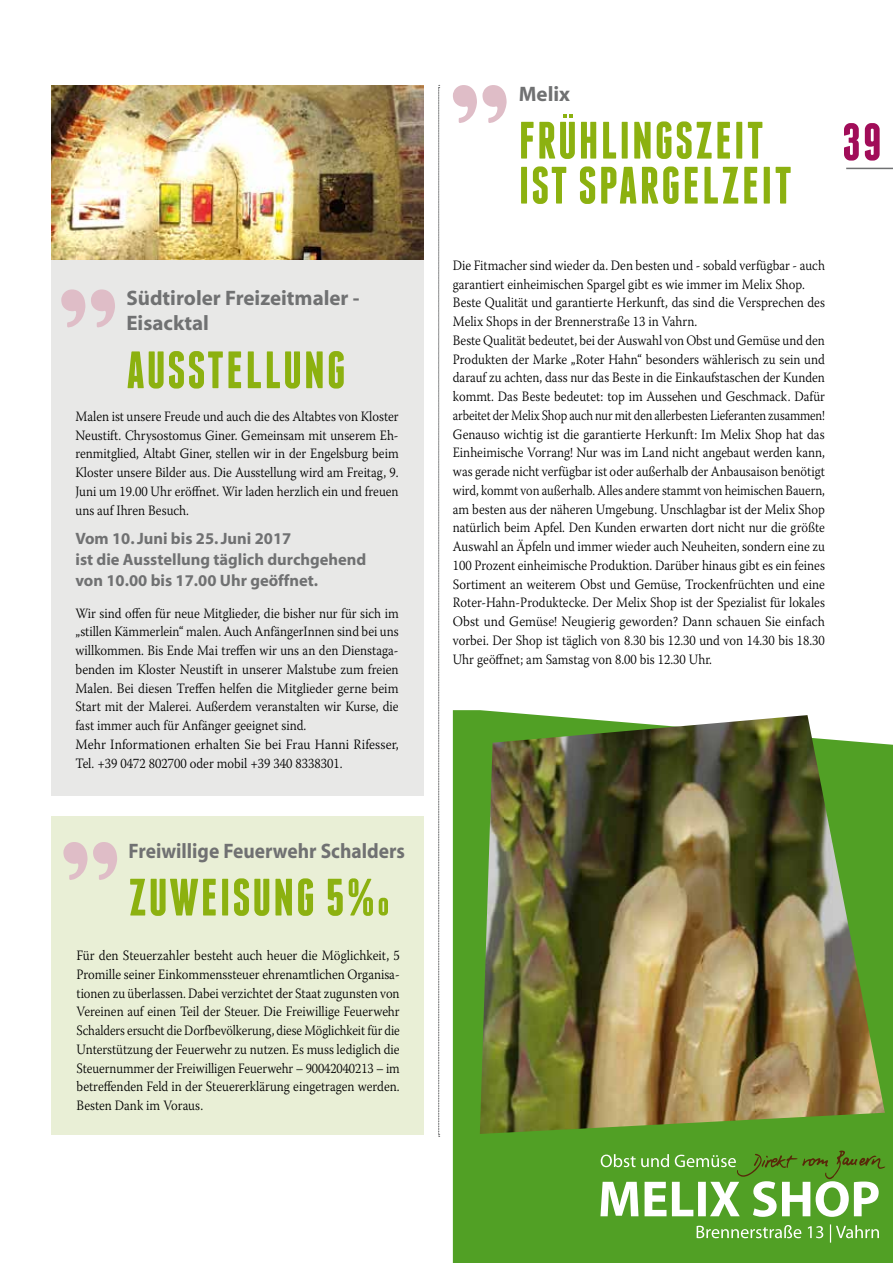
<style>
.page{position:relative;width:893px;height:1263px;background:#fff}
.page>*{position:absolute;margin:0;border:0;box-sizing:border-box;transform-origin:0 0}
.t1{font:700 52.5px/45px "Franchise";letter-spacing:.04em;color:#8cb110}
.t2{font:700 52.5px "Franchise";color:#a10d59}
.t3{font:700 21px/25.5px "Myriad";color:#707172}
.t4{font:700 21px "Myriad";color:#707172;scale:.93 1}
.t5{font:700 16.5px/21px "Myriad";color:#707172}
.t6{font:300 14.25px/18.8px "Warnock Pro";color:#000;scale:.9 1}
.t7{font:300 14.25px/18.8px "Warnock Pro";color:#000;text-align:justify;scale:.91 1}
</style>
<div class="page">
<hr style="left:846px;top:168px;width:47px;height:1px;background:#707172">
<div style="left:51px;top:85px;width:372px;height:710px;background:#e8e8e7"></div>
<div style="left:51px;top:816px;width:372px;height:319px;background:#e9efd6"></div>
<img style="left:51px;top:85px;width:372px;height:174px">
<svg style="left:438px;top:85px;width:2px;height:1052px;background:#c6c6c7"></svg>
<div style="left:453px;top:710px;width:440px;height:553px;background:#51a025"></div>
<img style="left:480px;top:715px;width:405px;height:419px">
<svg style="left:697px;top:1224px;width:182px;height:18px;background:#72b24e"></svg>
<svg style="left:600px;top:1150px;width:285px;height:67px"></svg>
<svg style="left:563px;top:114px;width:9px;height:3px"></svg>
<svg style="left:453px;top:85px;width:54px;height:38px"></svg>
<svg style="left:61px;top:289px;width:54px;height:38px"></svg>
<svg style="left:63px;top:842px;width:54px;height:38px"></svg>
<svg style="left:379px;top:898px;width:9px;height:17px"></svg>
<h2 class="t3" style="left:126px;top:286px;width:235px">Südtiroler Freizeitmaler -<br>Eisacktal</h2>
<h1 class="t1" style="left:126px;top:347px;width:221px">AUSSTELLUNG</h1>
<p class="t6" style="left:75px;top:406px;width:361px;text-align:justify">Malen ist unsere Freude und auch die des Altabtes von Kloster Neustift. Chrysostomus Giner. Gemeinsam mit unserem Eh&shy;renmitglied, Altabt Giner, stellen wir in der Engelsburg beim Kloster unsere Bilder aus. Die Ausstellung wird am Freitag, 9.<br>Juni um 19.00 Uhr eröffnet. Wir laden herzlich ein und freuen uns auf Ihren Besuch.</p>
<p class="t5" style="left:75px;top:529px;width:292px">Vom 10. Juni bis 25. Juni 2017<br>ist die Ausstellung täglich durchgehend von 10.00 bis 17.00 Uhr geöffnet.</p>
<p class="t6" style="left:75px;top:603px;width:361px">Wir sind offen für neue Mitglieder, die bisher nur für sich im „stillen Kämmerlein“ malen. Auch AnfängerInnen sind bei uns willkommen. Bis Ende Mai treffen wir uns an den Dienstaga&shy;benden im Kloster Neustift in unserer Malstube zum freien Malen. Bei diesen Treffen helfen die Mitglieder gerne beim Start mit der Malerei. Außerdem veranstalten wir Kurse, die fast immer auch für Anfänger geeignet sind.<br>Mehr Informationen erhalten Sie bei Frau Hanni Rifesser, Tel. +39 0472 802700 oder mobil +39 340 8338301.</p>
<h2 class="t4" style="left:129px;top:840px;width:299px">Freiwillige Feuerwehr Schalders</h2>
<h1 class="t1" style="left:129px;top:875px;width:248px">ZUWEISUNG 5%</h1>
<p class="t7" style="left:77px;top:946px;width:357px">Für den Steuerzahler besteht auch heuer die Möglichkeit, 5<br>Promille seiner Einkommenssteuer ehrenamtlichen Organisa&shy;tionen zu überlassen. Dabei verzichtet der Staat zugunsten von Vereinen auf einen Teil der Steuer. Die Freiwillige Feuerwehr Schalders ersucht die Dorfbevölkerung, diese Möglichkeit für die Unterstützung der Feuerwehr zu nutzen. Es muss lediglich die Steuernummer der Freiwilligen Feuerwehr – 90042040213 – im betreffenden Feld in der Steuererklärung eingetragen werden.<br>Besten Dank im Voraus.</p>
<h2 class="t3" style="left:519px;top:82px;width:53px">Melix</h2>
<h1 class="t1" style="left:519px;top:118px;width:275px">FRUHLINGSZEIT<br>IST SPARGELZEIT</h1>
<h1 class="t2" style="left:842px;top:117px;width:41px">39</h1>
<p class="t6" style="left:453px;top:256px;width:415px">Die Fitmacher sind wieder da. Den besten und - sobald verfügbar - auch garantiert einheimischen Spargel gibt es wie immer im Melix Shop.<br>Beste Qualität und garantierte Herkunft, das sind die Versprechen des Melix Shops in der Brennerstraße 13 in Vahrn.<br>Beste Qualität bedeutet, bei der Auswahl von Obst und Gemüse und den Produkten der Marke „Roter Hahn“ besonders wählerisch zu sein und darauf zu achten, dass nur das Beste in die Einkaufstaschen der Kunden kommt. Das Beste bedeutet: top im Aussehen und Geschmack. Dafür arbeitet der Melix Shop auch nur mit den allerbesten Lieferanten zusammen!<br>Genauso wichtig ist die garantierte Herkunft: Im Melix Shop hat das Einheimische Vorrang! Nur was im Land nicht angebaut werden kann, was gerade nicht verfügbar ist oder außerhalb der Anbausaison benötigt wird, kommt von außerhalb. Alles andere stammt von heimischen Bauern, am besten aus der näheren Umgebung. Unschlagbar ist der Melix Shop natürlich beim Apfel. Den Kunden erwarten dort nicht nur die größte Auswahl an Äpfeln und immer wieder auch Neuheiten, sondern eine zu 100 Prozent einheimische Produktion. Darüber hinaus gibt es ein feines Sortiment an weiterem Obst und Gemüse, Trockenfrüchten und eine Roter-Hahn-Produktecke. Der Melix Shop ist der Spezialist für lokales Obst und Gemüse! Neugierig geworden? Dann schauen Sie einfach vorbei. Der Shop ist täglich von 8.30 bis 12.30 und von 14.30 bis 18.30<br>Uhr geöffnet; am Samstag von 8.00 bis 12.30 Uhr.</p>
</div>
